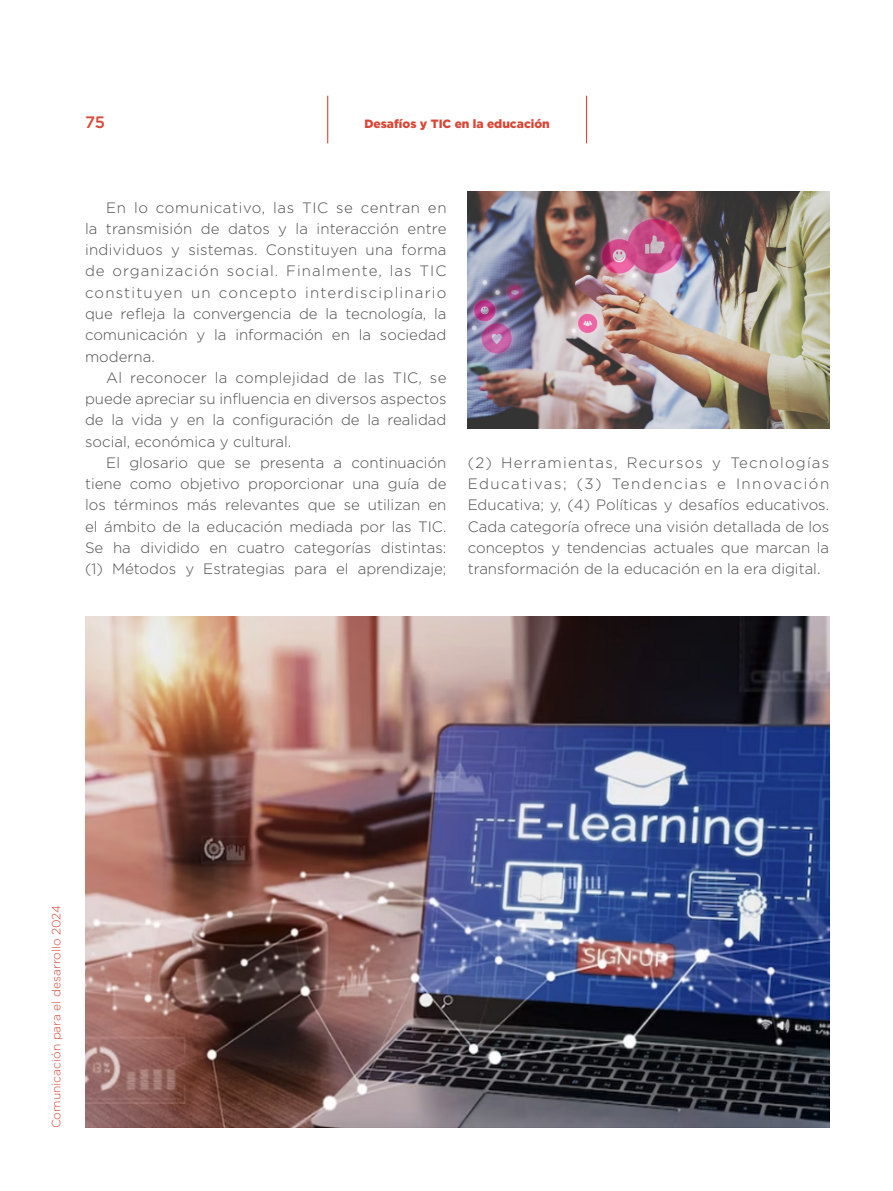
<style>
.page{position:relative;width:893px;height:1191px;background:#fff}
.page>*{position:absolute;margin:0;border:0;box-sizing:border-box;transform-origin:0 0}
.t1{font:500 16.5px "Gotham";color:#da4635}
.GENERAL{font:300 15px/21.3px "Gotham";color:#4d4d4f;text-align:justify}
.t2{font:300 12px "Gotham";color:#da4635}
.t3{font:900 12px "Gotham";color:#da4635}
</style>
<div class="page">
<img style="left:468px;top:191px;width:361px;height:238px">
<img style="left:85px;top:617px;width:744px;height:510px">
<hr style="left:327px;top:96px;width:1px;height:47px;background:#da4635">
<hr style="left:586px;top:96px;width:1px;height:47px;background:#da4635">
<p class="t1" style="left:85px;top:111px;width:21px">75</p>
<p class="t3" style="left:364px;top:115px;width:187px">Desafíos y TIC en la educación</p>
<p class="GENERAL" style="left:85px;top:196px;width:363px;text-indent:21px">En lo comunicativo, las TIC se centran en la transmisión de datos y la interacción entre individuos y sistemas. Constituyen una forma de organización social. Finalmente, las TIC constituyen un concepto interdisciplinario que refleja la convergencia de la tecnología, la comunicación y la información en la sociedad moderna.</p>
<p class="GENERAL" style="left:85px;top:366px;width:363px;text-indent:21px">Al reconocer la complejidad de las TIC, se puede apreciar su influencia en diversos aspectos de la vida y en la configuración de la realidad social, económica y cultural.</p>
<p class="GENERAL" style="left:85px;top:451px;width:363px;text-indent:21px">El glosario que se presenta a continuación tiene como objetivo proporcionar una guía de los términos más relevantes que se utilizan en el ámbito de la educación mediada por las TIC.<br>Se ha dividido en cuatro categorías distintas: (1) Métodos y Estrategias para el aprendizaje;</p>
<p class="GENERAL" style="left:468px;top:451px;width:363px">(2) Herramientas, Recursos y Tecnologías Educativas; (3) Tendencias e Innovación Educativa; y, (4) Políticas y desafíos educativos.<br>Cada categoría ofrece una visión detallada de los conceptos y tendencias actuales que marcan la transformación de la educación en la era digital.</p>
<p class="t2" style="left:49px;top:1128px;width:225px;rotate:-90deg">Comunicación para el desarrollo 2024</p>
</div>
